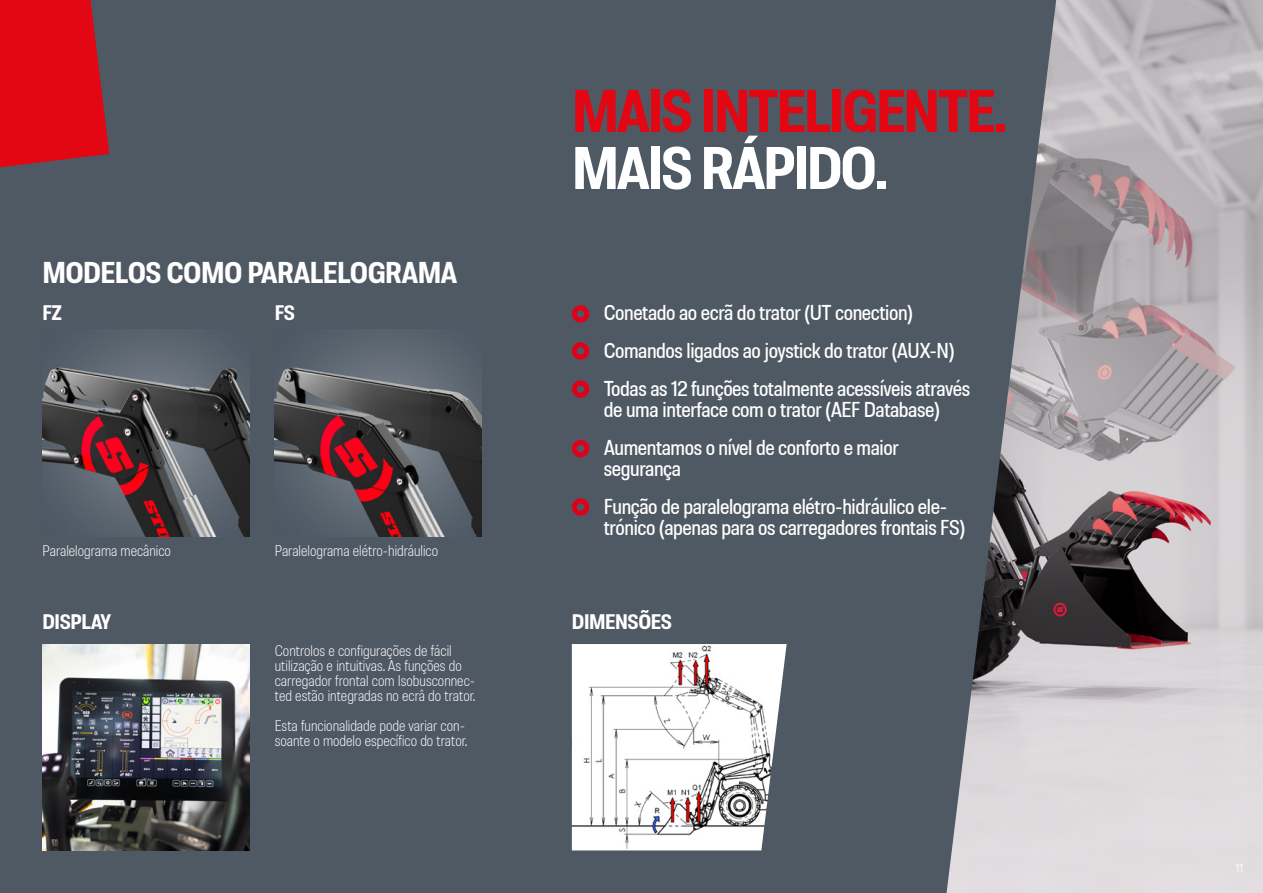
<style>
.page{position:relative;width:1263px;height:893px;background:#fff}
.page>*{position:absolute;margin:0;border:0;box-sizing:border-box;transform-origin:0 0}
.t1{font:700 semi-condensed 60px "Molde";letter-spacing:-.04em;color:#e30613}
.t2{font:700 semi-condensed 60px "Molde";letter-spacing:-.04em;color:#fff}
.t3{font:700 semi-condensed 30px "Molde";letter-spacing:-.02em;color:#fff}
.t4{font:500 semi-condensed 21px/38px "Molde";letter-spacing:-.02em;color:#fff}
.t5{font:700 semi-condensed 21px "Molde";letter-spacing:-.02em;color:#fff}
.t6{font:300 semi-condensed 15px/15px "Molde";color:#fff}
.t7{font:semi-condensed 12px "Molde";color:#fff}
</style>
<div class="page">
<img style="left:1056px;top:0;width:207px;height:893px">
<div style="left:0;top:0;width:1056px;height:893px;background:#4f5963"></div>
<img style="left:43px;top:644px;width:206px;height:206px">
<img style="left:275px;top:329px;width:207px;height:207px">
<img style="left:43px;top:329px;width:206px;height:207px">
<img style="left:572px;top:644px;width:215px;height:206px">
<svg style="left:0;top:0;width:109px;height:167px;background:#d10f1c"></svg>
<div style="left:572px;top:305px;width:17px;height:18px;border:5px solid #e1001a;border-radius:50%"></div>
<div style="left:572px;top:342px;width:17px;height:18px;border:5px solid #e1001a;border-radius:50%"></div>
<div style="left:572px;top:380px;width:17px;height:18px;border:5px solid #e1001a;border-radius:50%"></div>
<div style="left:572px;top:440px;width:17px;height:17px;border:5px solid #e1001a;border-radius:50%"></div>
<div style="left:572px;top:498px;width:17px;height:18px;border:5px solid #e1001a;border-radius:50%"></div>
<h2 class="t3" style="left:43px;top:253px;width:417px">MODELOS COMO PARALELOGRAMA</h2>
<p class="t5" style="left:43px;top:299px;width:21px">FZ</p>
<p class="t5" style="left:275px;top:299px;width:22px">FS</p>
<p class="t6" style="left:43px;top:543px;width:130px">Paralelograma mecânico</p>
<p class="t6" style="left:275px;top:543px;width:165px">Paralelograma elétro-hidráulico</p>
<p class="t5" style="left:43px;top:608px;width:70px">DISPLAY</p>
<p class="t6" style="left:275px;top:643px;width:202px">Controlos e configurações de fácil utilização e intuitivas. As funções do carregador frontal com Isobusconnec&shy;ted estão integradas no ecrâ do trator.</p>
<p class="t6" style="left:275px;top:718px;width:194px">Esta funcionalidade pode variar con&shy;soante o modelo específico do trator.</p>
<h1 class="t1" style="left:572px;top:73px;width:437px">MAIS INTELIGENTE.</h1>
<h1 class="t2" style="left:572px;top:130px;width:318px">MAIS RÁPIDO.</h1>
<p class="t4" style="left:604px;top:293px;width:368px">Conetado ao ecrã do trator (UT conection)<br>Comandos ligados ao joystick do trator (AUX-N)<br>Todas as 12 funções totalmente acessíveis através</p>
<p class="t4" style="left:604px;top:390px;width:337px">de uma interface com o trator (AEF Database)<br>Aumentamos o nível de conforto e maior</p>
<p class="t4" style="left:604px;top:449px;width:345px">segurança<br>Função de paralelograma elétro-hidráulico ele-</p>
<p class="t4" style="left:604px;top:508px;width:363px">trónico (apenas para os carregadores frontais FS)</p>
<p class="t5" style="left:572px;top:608px;width:102px">DIMENSÕES</p>
<p class="t7" style="left:1236px;top:860px;width:9px">11</p>
</div>
